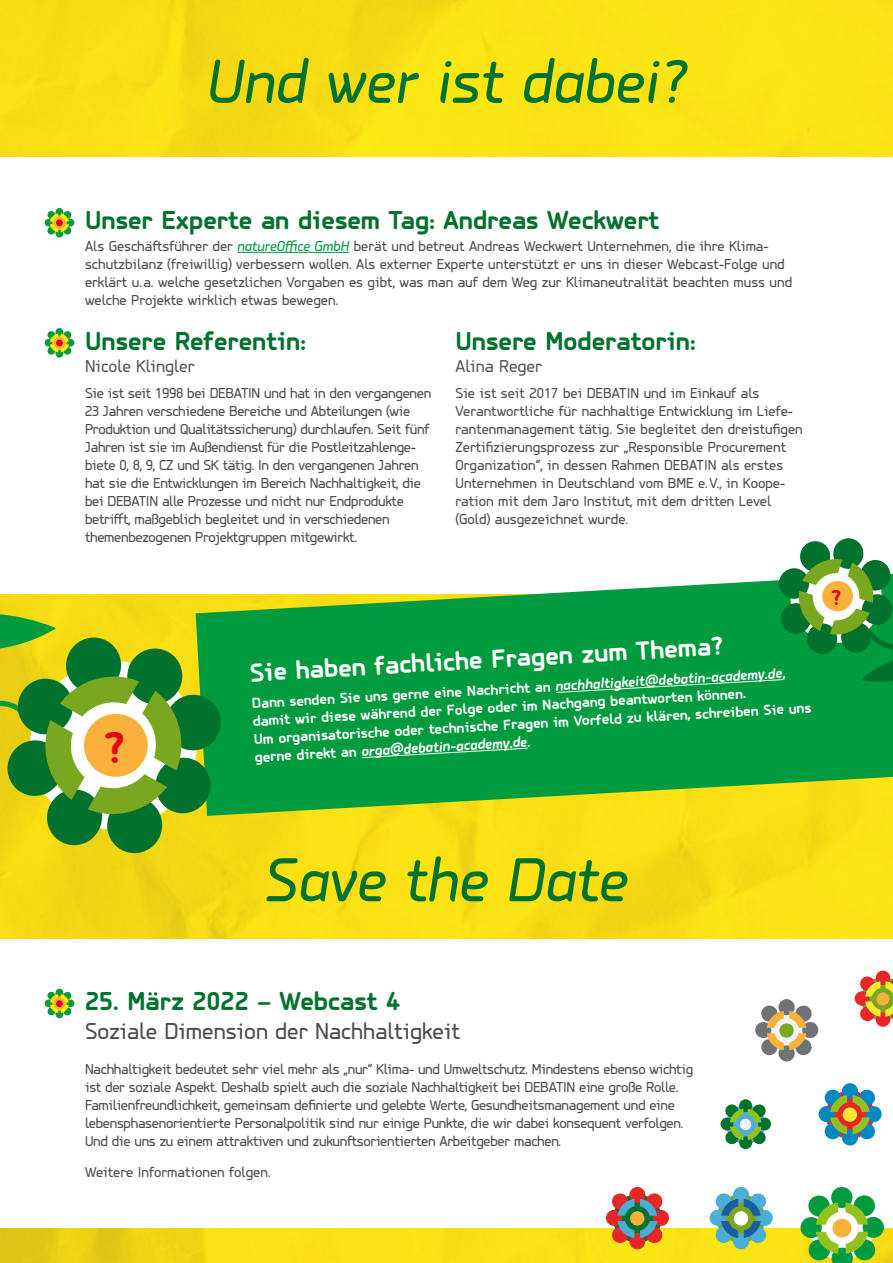
<style>
.page{position:relative;width:893px;height:1263px;background:#fff}
.page>*{position:absolute;margin:0;border:0;box-sizing:border-box;transform-origin:0 0}
.t1{font:italic 64.5px "PF Isotext Pro";color:#00722d}
.t2{font:700 46.5px "PF Isotext Pro";color:#e30613}
.t3{font:700 27px "PF Isotext Pro";color:#00722d}
.t4{font:700 27px "PF Isotext Pro";color:#fff}
.t5{font:24px "PF Isotext Pro";color:#4d4d4c}
.t6{font:700 22.35px "PF Isotext Pro";color:#e30613}
.t7{font:18px "PF Isotext Pro";color:#575756}
.t8{font:15px/18px "PF Isotext Pro";letter-spacing:-.02em;color:#4d4d4c}
.t9{font:15px/18px "PF Isotext Pro";color:#4d4d4c}
.t10{font:700 15px/18px "PF Isotext Pro";color:#fff}
.s1{font-style:italic;color:#009b3e}
.s2{font-style:italic}
</style>
<div class="page">
<img style="left:0;top:0;width:893px;height:1263px">
<div style="left:0;top:939px;width:893px;height:288px;background:#fff"></div>
<div style="left:0;top:157px;width:893px;height:436px;background:#fff"></div>
<hr style="left:238px;top:252px;width:111px;height:1px;background:#009b3e">
<svg style="left:223px;top:593px;width:670px;height:223px;background:#24a538"></svg>
<svg style="left:361px;top:747px;width:168px;height:11px;background:#16a34f"></svg>
<svg style="left:45px;top:208px;width:30px;height:29px"></svg>
<div style="left:56px;top:219px;width:7px;height:7px;background:#e30613;border-radius:50%"></div>
<svg style="left:45px;top:328px;width:30px;height:30px"></svg>
<div style="left:56px;top:340px;width:7px;height:6px;background:#e30613;border-radius:50%"></div>
<svg style="left:45px;top:989px;width:30px;height:29px"></svg>
<div style="left:56px;top:1000px;width:7px;height:7px;background:#e30613;border-radius:50%"></div>
<svg style="left:755px;top:999px;width:64px;height:62px"></svg>
<div style="left:779px;top:1023px;width:15px;height:15px;background:#79a720;border-radius:50%"></div>
<svg style="left:819px;top:1083px;width:63px;height:62px"></svg>
<div style="left:843px;top:1107px;width:14px;height:15px;background:#f8e932;border-radius:50%"></div>
<svg style="left:720px;top:1099px;width:51px;height:50px"></svg>
<div style="left:740px;top:1119px;width:11px;height:11px;background:#f3f3f2;border-radius:50%"></div>
<svg style="left:710px;top:1187px;width:64px;height:62px"></svg>
<div style="left:734px;top:1211px;width:14px;height:14px;background:#fff;border-radius:50%"></div>
<svg style="left:606px;top:1187px;width:64px;height:62px"></svg>
<div style="left:630px;top:1211px;width:14px;height:14px;background:#f9b13c;border-radius:50%"></div>
<svg style="left:855px;top:971px;width:38px;height:56px"></svg>
<div style="left:876px;top:992px;width:13px;height:13px;background:#f9b13c;border-radius:50%"></div>
<svg style="left:800px;top:1187px;width:85px;height:76px"></svg>
<div style="left:832px;top:1219px;width:19px;height:18px;background:#f9b13c;border-radius:50%"></div>
<svg style="left:0;top:593px;width:223px;height:261px;background:#86b034"></svg>
<svg style="left:555px;top:538px;width:338px;height:155px"></svg>
<div style="left:84px;top:714px;width:64px;height:63px;background:#f9b13c;border-radius:50%"></div>
<div style="left:822px;top:581px;width:31px;height:30px;background:#f9b13c;border-radius:50%"></div>
<h1 class="t1" style="left:207px;top:44px;width:482px">Und wer ist dabei?</h1>
<h3 class="t3" style="left:85px;top:204px;width:576px">Unser Experte an diesem Tag: Andreas Weckwert</h3>
<p class="t9" style="left:85px;top:237px;width:709px">Als Geschäftsführer der <span class="s1">natureOffice GmbH</span> berät und betreut Andreas Weckwert Unternehmen, die ihre Klima&shy;schutzbilanz (freiwillig) verbessern wollen. Als externer Experte unterstützt er uns in dieser Webcast-Folge und erklärt u.a. welche gesetzlichen Vorgaben es gibt, was man auf dem Weg zur Klimaneutralität beachten muss und welche Projekte wirklich etwas bewegen.</p>
<h3 class="t3" style="left:85px;top:325px;width:222px">Unsere Referentin:</h3>
<p class="t7" style="left:85px;top:355px;width:111px">Nicole Klingler</p>
<p class="t8" style="left:85px;top:384px;width:348px">Sie ist seit 1998 bei DEBATIN und hat in den vergangenen 23 Jahren verschiedene Bereiche und Abteilungen (wie Produktion und Qualitätssicherung) durchlaufen. Seit fünf Jahren ist sie im Außendienst für die Postleitzahlenge&shy;biete 0, 8, 9, CZ und SK tätig. In den vergangenen Jahren hat sie die Entwicklungen im Bereich Nachhaltigkeit, die bei DEBATIN alle Prozesse und nicht nur Endprodukte betrifft, maßgeblich begleitet und in verschiedenen themenbezogenen Projektgruppen mitgewirkt.</p>
<h3 class="t3" style="left:455px;top:325px;width:241px">Unsere Moderatorin:</h3>
<p class="t7" style="left:455px;top:355px;width:88px">Alina Reger</p>
<p class="t9" style="left:455px;top:384px;width:349px">Sie ist seit 2017 bei DEBATIN und im Einkauf als Verantwortliche für nachhaltige Entwicklung im Liefe&shy;rantenmanagement tätig. Sie begleitet den dreistufigen Zertifizierungsprozess zur „Responsible Procurement Organization“, in dessen Rahmen DEBATIN als erstes Unternehmen in Deutschland vom BME e.V., in Koope&shy;ration mit dem Jaro Institut, mit dem dritten Level (Gold) ausgezeichnet wurde.</p>
<h2 class="t2" style="left:104px;top:720px;width:23px">?</h2>
<h3 class="t4" style="left:249px;top:656px;width:476px;rotate:-3deg">Sie haben fachliche Fragen zum Thema?</h3>
<p class="t10" style="left:251px;top:693px;width:560px;rotate:-3deg">Dann senden Sie uns gerne eine Nachricht an <span class="s2">nachhaltigkeit@debatin-academy.de</span>, damit wir diese während der Folge oder im Nachgang beantworten können.<br>Um organisatorische oder technische Fragen im Vorfeld zu klären, schreiben Sie uns gerne direkt an <span class="s2">orga@debatin-academy.de</span>.</p>
<h3 class="t6" style="left:831px;top:584px;width:12px">?</h3>
<h1 class="t1" style="left:265px;top:842px;width:365px">Save the Date</h1>
<h3 class="t3" style="left:85px;top:985px;width:317px">25. März 2022 – Webcast 4</h3>
<h3 class="t5" style="left:85px;top:1017px;width:376px">Soziale Dimension der Nachhaltigkeit</h3>
<p class="t8" style="left:85px;top:1060px;width:610px">Nachhaltigkeit bedeutet sehr viel mehr als „nur“ Klima- und Umweltschutz. Mindestens ebenso wichtig ist der soziale Aspekt. Deshalb spielt auch die soziale Nachhaltigkeit bei DEBATIN eine große Rolle.<br>Familienfreundlichkeit, gemeinsam definierte und gelebte Werte, Gesundheitsmanagement und eine lebensphasenorientierte Personalpolitik sind nur einige Punkte, die wir dabei konsequent verfolgen.<br>Und die uns zu einem attraktiven und zukunftsorientierten Arbeitgeber machen.</p>
<p class="t9" style="left:85px;top:1162px;width:187px">Weitere Informationen folgen.</p>
</div>
